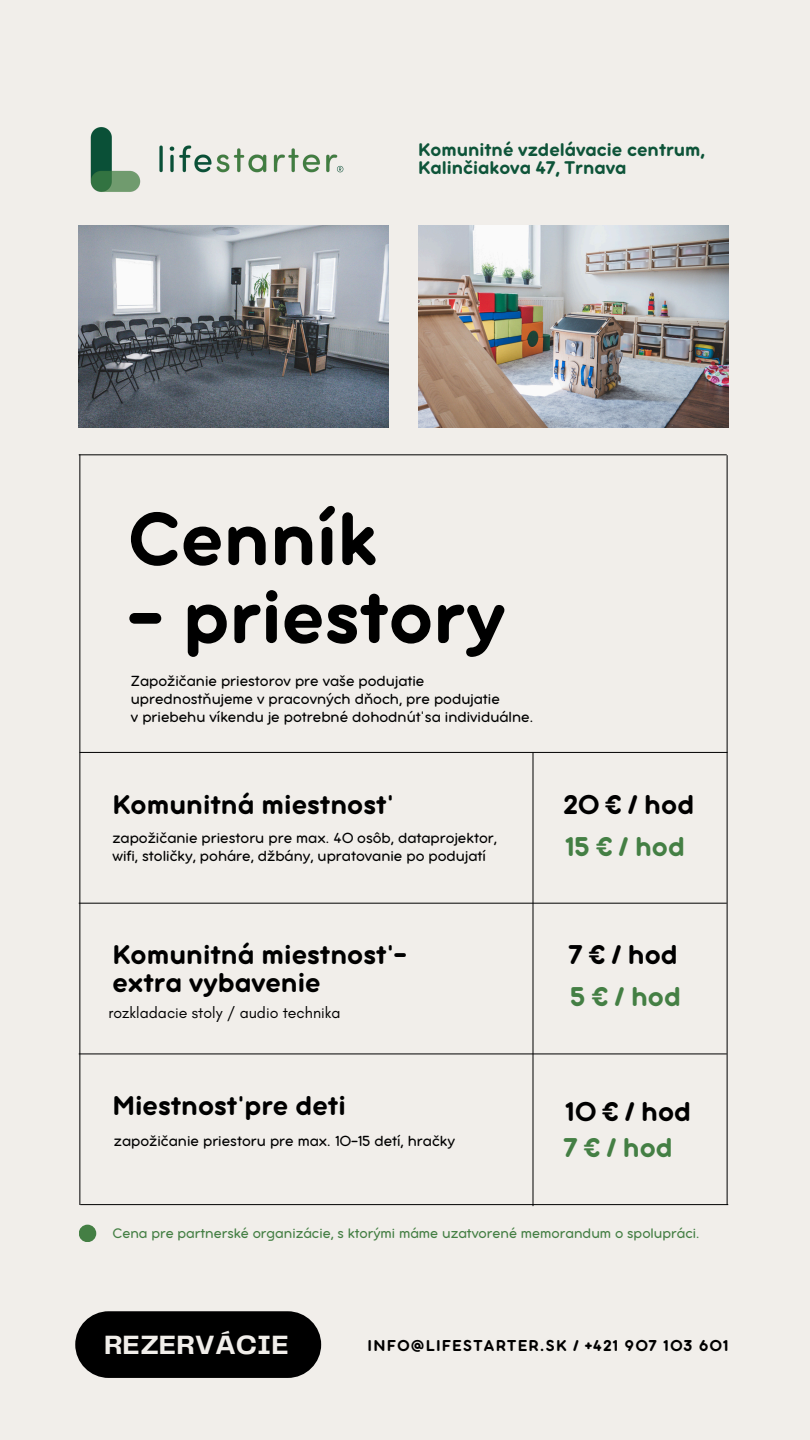
<style>
.page{position:relative;width:810px;height:1440px;background:#f1eeea}
.page>*{position:absolute;margin:0;border:0;box-sizing:border-box;transform-origin:0 0}
.t1{font:81.8px "Aristotelica Pro Tx Bld";color:#000}
.t2{font:29.6px/27.8px "Aristotelica Pro Tx Bld";color:#000}
.t3{font:29.6px "Aristotelica Pro Tx Bld";color:#447f44}
.t4{font:700 27.5px "Telegraf";color:#f1eeea}
.t5{font:20px/18.8px "Aristotelica Pro Tx Bld";color:#0e5439}
.t6{font:17.2px "Aristotelica Pro Tx Bld";letter-spacing:.075em;color:#000}
.t7{font:15.9px/18px "Aristotelica Pro Tx";color:#000}
.t8{font:15.9px "Glacial Indifference";color:#000}
.t9{font:15px "Aristotelica Pro Tx";color:#447f44}
</style>
<div class="page">
<hr style="left:80px;top:752px;width:648px;height:1px;background:#000">
<hr style="left:79px;top:454px;width:1px;height:751px;background:#000">
<hr style="left:727px;top:455px;width:1px;height:750px;background:#000">
<hr style="left:533px;top:752px;width:1px;height:454px;background:#000">
<hr style="left:79px;top:903px;width:648px;height:1px;background:#000">
<hr style="left:79px;top:1054px;width:648px;height:1px;background:#000">
<hr style="left:80px;top:1204px;width:648px;height:1px;background:#000">
<hr style="left:79px;top:454px;width:648px;height:1px;background:#000">
<div style="left:75px;top:1311px;width:246px;height:67px;background:#000;border-radius:33px"></div>
<div style="left:79px;top:1225px;width:17px;height:17px;background:#447f44;border-radius:50%"></div>
<img style="left:90px;top:127px;width:254px;height:65px">
<img style="left:79px;top:226px;width:310px;height:201px">
<img style="left:418px;top:226px;width:310px;height:201px">
<h2 class="t5" style="left:418px;top:141px;width:288px">Komunitné vzdelávacie centrum,<br>Kalinčiakova 47, Trnava</h2>
<h4 class="t1" style="left:128px;top:512px;width:251px">Cenník</h4>
<h4 class="t1" style="left:128px;top:590px;width:379px">- priestory</h4>
<h3 class="t7" style="left:131px;top:673px;width:404px">Zapožičanie priestorov pre vaše podujatie uprednostňujeme v pracovných dňoch, pre podujatie<br>v priebehu víkendu je potrebné dohodnúť sa individuálne.</h3>
<h1 class="t2" style="left:112px;top:793px;width:276px">Komunitná miestnosť</h1>
<h3 class="t7" style="left:112px;top:830px;width:386px">zapožičanie priestoru pre max. 40 osôb, dataprojektor, wifi, stoličky, poháre, džbány, upratovanie po podujatí</h3>
<h3 class="t2" style="left:112px;top:943px;width:296px">Komunitná miestnosť - extra vybavenie</h3>
<h6 class="t8" style="left:109px;top:1003px;width:234px">rozkladacie stoly / audio technika</h6>
<h3 class="t2" style="left:112px;top:1094px;width:235px">Miestnosť pre deti</h3>
<h3 class="t7" style="left:114px;top:1133px;width:343px">zapožičanie priestoru pre max. 10-15 detí, hračky</h3>
<h6 class="t2" style="left:564px;top:793px;width:132px">20 € / hod</h6>
<h3 class="t3" style="left:566px;top:836px;width:121px">15 € / hod</h3>
<p class="t2" style="left:569px;top:943px;width:111px">7€/hod</p>
<p class="t3" style="left:571px;top:987px;width:112px">5€/hod</p>
<h3 class="t2" style="left:566px;top:1100px;width:127px">10 € / hod</h3>
<h3 class="t3" style="left:564px;top:1138px;width:111px">7€/hod</h3>
<h3 class="t9" style="left:112px;top:1228px;width:589px">Cena pre partnerské organizácie, s ktorými máme uzatvorené memorandum o spolupráci.</h3>
<h6 class="t4" style="left:104px;top:1333px;width:186px">REZERVÁCIE</h6>
<h6 class="t6" style="left:368px;top:1340px;width:362px">INFO@LIFESTARTER.SK / +421 907 103 601</h6>
</div>
